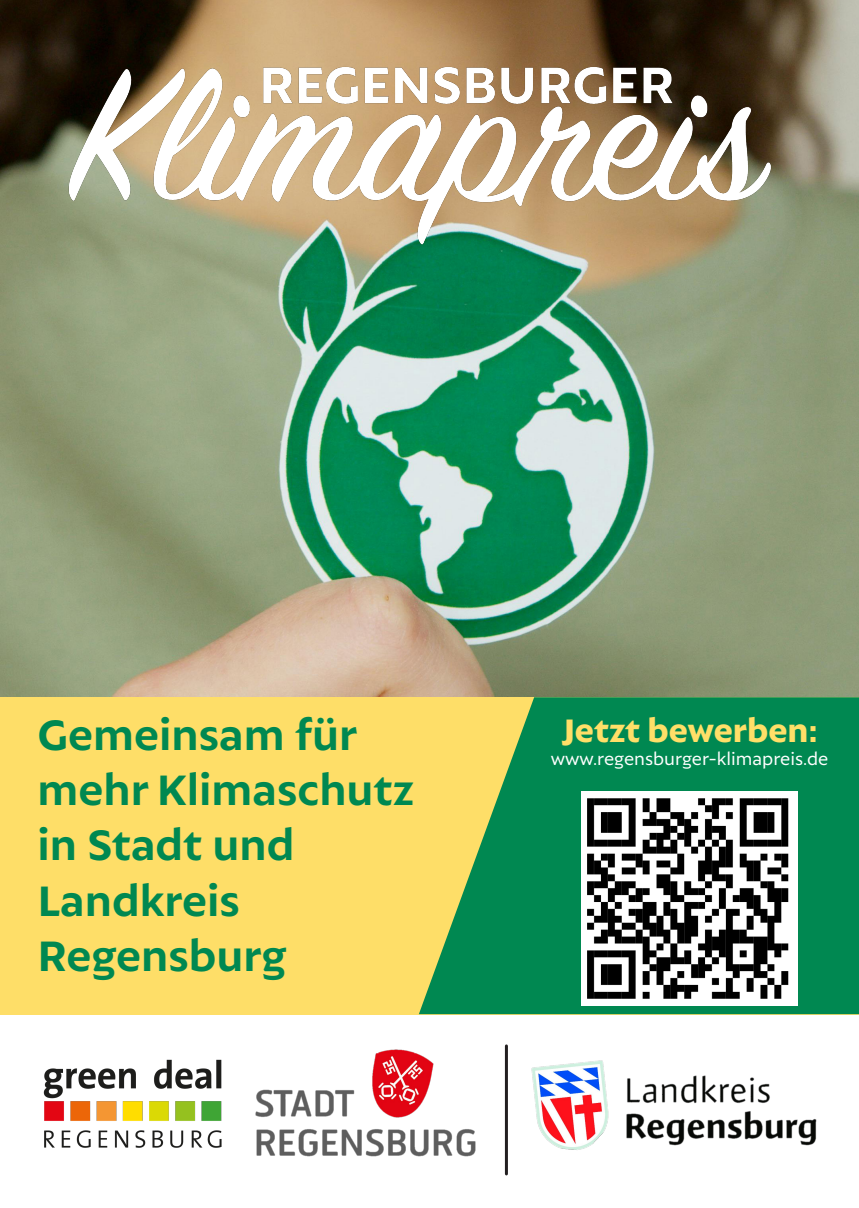
<style>
.page{position:relative;width:859px;height:1208px;background:#fff}
.page>*{position:absolute;margin:0;border:0;box-sizing:border-box;transform-origin:0 0}
.t1{font:700 46px/55.2px "Autor";color:#008851}
.t2{font:800 35px "Autor";color:#ffdf68}
.t3{font:19px "Autor";color:#fff}
</style>
<div class="page">
<img style="left:0;top:0;width:859px;height:697px">
<img style="left:49px;top:38px;width:744px;height:216px">
<img style="left:43px;top:1059px;width:179px;height:89px">
<img style="left:255px;top:1049px;width:221px;height:108px">
<img style="left:497px;top:1014px;width:356px;height:162px">
<hr style="left:505px;top:1046px;width:3px;height:128px;background:#231f20">
<div style="left:0;top:697px;width:859px;height:317px;background:#fede68"></div>
<svg style="left:419px;top:697px;width:440px;height:317px;fill:#008851"></svg>
<img style="left:582px;top:791px;width:215px;height:214px">
<p class="t1" style="left:38px;top:706px;width:378px">Gemeinsam für mehr Klimaschutz in Stadt und<br>Landkreis<br>Regensburg</p>
<p class="t2" style="left:562px;top:709px;width:257px">Jetzt bewerben:</p>
<p class="t3" style="left:551px;top:747px;width:279px">www.regensburger-klimapreis.de</p>
</div>
